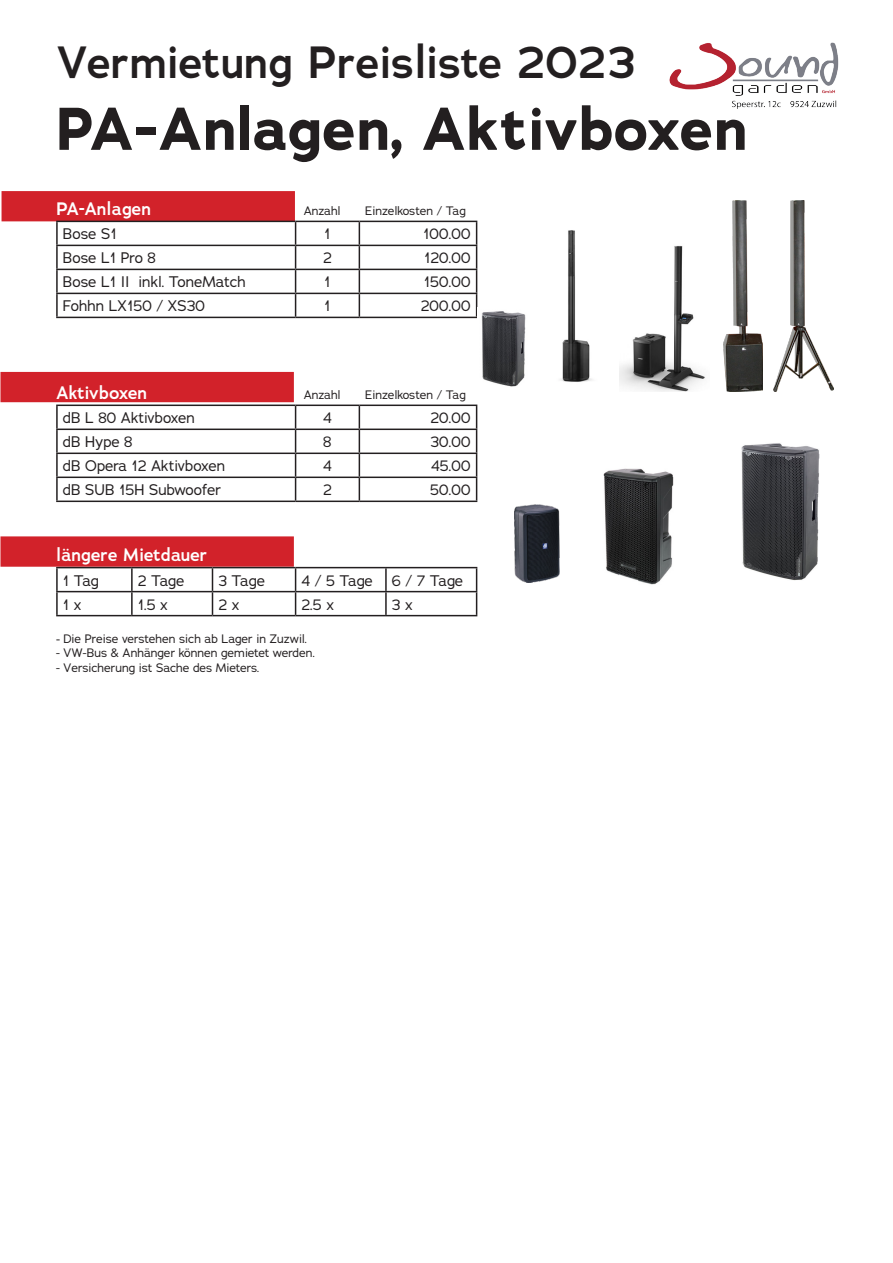
<style>
.page{position:relative;width:893px;height:1263px;background:#fff}
.page>*{position:absolute;margin:0;border:0;box-sizing:border-box;transform-origin:0 0}
.t1{font:700 60px "Adrianna";color:#231f20}
.t2{font:600 45px "Adrianna";color:#231f20}
.t3{font:600 18px "Adrianna";color:#fff}
.t4{font:15px "Adrianna";color:#231f20}
.t5{font:12px "Adrianna";color:#231f20}
.s1{font-family:"Arial"}
</style>
<div class="page">
<div style="left:2px;top:192px;width:292px;height:29px;background:#d2222a"></div>
<div style="left:2px;top:191px;width:293px;height:30px;border:2px solid #d2222a"></div>
<div style="left:1px;top:373px;width:292px;height:28px;background:#d2222a"></div>
<div style="left:0;top:372px;width:294px;height:30px;border:2px solid #d2222a"></div>
<div style="left:1px;top:537px;width:292px;height:29px;background:#d2222a"></div>
<div style="left:0;top:536px;width:294px;height:31px;border:2px solid #d2222a"></div>
<hr style="left:56px;top:221px;width:240px;height:1px;background:#231f20">
<hr style="left:56px;top:222px;width:2px;height:23px;background:#231f20">
<hr style="left:296px;top:221px;width:63px;height:1px;background:#231f20">
<hr style="left:359px;top:221px;width:118px;height:1px;background:#231f20">
<hr style="left:56px;top:245px;width:240px;height:1px;background:#231f20">
<hr style="left:56px;top:246px;width:2px;height:23px;background:#231f20">
<hr style="left:296px;top:245px;width:63px;height:1px;background:#231f20">
<hr style="left:359px;top:245px;width:118px;height:1px;background:#231f20">
<hr style="left:56px;top:269px;width:240px;height:1px;background:#231f20">
<hr style="left:56px;top:270px;width:2px;height:23px;background:#231f20">
<hr style="left:296px;top:269px;width:63px;height:1px;background:#231f20">
<hr style="left:359px;top:269px;width:118px;height:1px;background:#231f20">
<hr style="left:56px;top:293px;width:240px;height:1px;background:#231f20">
<hr style="left:56px;top:294px;width:2px;height:23px;background:#231f20">
<hr style="left:296px;top:293px;width:63px;height:1px;background:#231f20">
<svg style="left:295px;top:222px;width:1px;height:95px"></svg>
<hr style="left:359px;top:293px;width:118px;height:1px;background:#231f20">
<svg style="left:359px;top:222px;width:1px;height:95px"></svg>
<svg style="left:476px;top:222px;width:1px;height:95px"></svg>
<hr style="left:56px;top:317px;width:240px;height:1px;background:#231f20">
<hr style="left:296px;top:317px;width:63px;height:1px;background:#231f20">
<hr style="left:359px;top:317px;width:118px;height:1px;background:#231f20">
<hr style="left:56px;top:405px;width:240px;height:1px;background:#231f20">
<hr style="left:56px;top:406px;width:2px;height:23px;background:#231f20">
<hr style="left:296px;top:405px;width:63px;height:1px;background:#231f20">
<hr style="left:359px;top:405px;width:118px;height:1px;background:#231f20">
<hr style="left:56px;top:429px;width:240px;height:1px;background:#231f20">
<hr style="left:56px;top:430px;width:2px;height:23px;background:#231f20">
<hr style="left:296px;top:429px;width:63px;height:1px;background:#231f20">
<hr style="left:359px;top:429px;width:118px;height:1px;background:#231f20">
<hr style="left:56px;top:453px;width:240px;height:1px;background:#231f20">
<hr style="left:56px;top:454px;width:2px;height:23px;background:#231f20">
<hr style="left:296px;top:453px;width:63px;height:1px;background:#231f20">
<hr style="left:359px;top:453px;width:118px;height:1px;background:#231f20">
<hr style="left:56px;top:477px;width:240px;height:1px;background:#231f20">
<hr style="left:56px;top:478px;width:2px;height:23px;background:#231f20">
<hr style="left:296px;top:477px;width:63px;height:1px;background:#231f20">
<svg style="left:295px;top:406px;width:1px;height:95px"></svg>
<hr style="left:359px;top:477px;width:118px;height:1px;background:#231f20">
<svg style="left:359px;top:406px;width:1px;height:95px"></svg>
<svg style="left:476px;top:406px;width:1px;height:95px"></svg>
<hr style="left:56px;top:501px;width:240px;height:1px;background:#231f20">
<hr style="left:296px;top:501px;width:63px;height:1px;background:#231f20">
<hr style="left:359px;top:501px;width:118px;height:1px;background:#231f20">
<hr style="left:56px;top:567px;width:76px;height:1px;background:#231f20">
<hr style="left:56px;top:568px;width:2px;height:23px;background:#231f20">
<hr style="left:132px;top:567px;width:80px;height:1px;background:#231f20">
<hr style="left:131px;top:568px;width:2px;height:23px;background:#231f20">
<hr style="left:212px;top:567px;width:84px;height:1px;background:#231f20">
<hr style="left:296px;top:567px;width:90px;height:1px;background:#231f20">
<hr style="left:386px;top:567px;width:91px;height:1px;background:#231f20">
<hr style="left:385px;top:568px;width:2px;height:23px;background:#231f20">
<hr style="left:56px;top:591px;width:76px;height:1px;background:#231f20">
<hr style="left:56px;top:592px;width:2px;height:23px;background:#231f20">
<hr style="left:132px;top:591px;width:80px;height:1px;background:#231f20">
<hr style="left:131px;top:592px;width:2px;height:23px;background:#231f20">
<hr style="left:212px;top:591px;width:84px;height:1px;background:#231f20">
<svg style="left:212px;top:568px;width:1px;height:47px"></svg>
<hr style="left:296px;top:591px;width:90px;height:1px;background:#231f20">
<svg style="left:295px;top:568px;width:1px;height:47px"></svg>
<hr style="left:386px;top:591px;width:91px;height:1px;background:#231f20">
<hr style="left:385px;top:592px;width:2px;height:23px;background:#231f20">
<svg style="left:476px;top:568px;width:1px;height:47px"></svg>
<hr style="left:56px;top:615px;width:76px;height:1px;background:#231f20">
<hr style="left:132px;top:615px;width:80px;height:1px;background:#231f20">
<hr style="left:212px;top:615px;width:84px;height:1px;background:#231f20">
<hr style="left:296px;top:615px;width:90px;height:1px;background:#231f20">
<hr style="left:386px;top:615px;width:91px;height:1px;background:#231f20">
<img style="left:723px;top:201px;width:39px;height:190px">
<img style="left:773px;top:201px;width:60px;height:190px">
<img style="left:620px;top:246px;width:85px;height:145px">
<img style="left:560px;top:230px;width:32px;height:152px">
<img style="left:481px;top:311px;width:45px;height:76px">
<img style="left:515px;top:505px;width:45px;height:77px">
<img style="left:603px;top:468px;width:71px;height:117px">
<img style="left:741px;top:443px;width:79px;height:138px">
<img style="left:669px;top:42px;width:170px;height:67px">
<p class="t2" style="left:56px;top:33px;width:581px">Vermietung Preisliste 2023</p>
<p class="t1" style="left:56px;top:89px;width:693px">PA-Anlagen, Aktivboxen</p>
<p class="t3" style="left:56px;top:197px;width:96px">PA-Anlagen</p>
<p class="t5" style="left:304px;top:203px;width:38px">Anzahl</p>
<p class="t5" style="left:365px;top:203px;width:102px">Einzelkosten / Tag</p>
<p class="t4" style="left:63px;top:224px;width:56px">Bose S1</p>
<p class="t4" style="left:324px;top:224px;width:8px">1</p>
<p class="t4" style="left:423px;top:224px;width:49px">100.00</p>
<p class="t4" style="left:63px;top:248px;width:94px">Bose L1 Pro 8</p>
<p class="t4" style="left:323px;top:248px;width:10px">2</p>
<p class="t4" style="left:424px;top:248px;width:48px">120.00</p>
<p class="t4" style="left:63px;top:272px;width:184px">Bose L1 II inkl. ToneMatch</p>
<p class="t4" style="left:324px;top:272px;width:8px">1</p>
<p class="t4" style="left:424px;top:272px;width:48px">150.00</p>
<p class="t4" style="left:63px;top:296px;width:144px">Fohhn LX150 / XS30</p>
<p class="t4" style="left:324px;top:296px;width:8px">1</p>
<p class="t4" style="left:421px;top:296px;width:51px">200.00</p>
<p class="t3" style="left:56px;top:381px;width:93px">Aktivboxen</p>
<p class="t5" style="left:304px;top:387px;width:38px">Anzahl</p>
<p class="t5" style="left:365px;top:387px;width:102px">Einzelkosten / Tag</p>
<p class="t4" style="left:63px;top:408px;width:134px">dB L 80 Aktivboxen</p>
<p class="t4" style="left:323px;top:408px;width:10px">4</p>
<p class="t4" style="left:430px;top:408px;width:42px">20.00</p>
<p class="t4" style="left:63px;top:432px;width:71px">dB Hype 8</p>
<p class="t4" style="left:323px;top:432px;width:10px">8</p>
<p class="t4" style="left:431px;top:432px;width:42px">30.00</p>
<p class="t4" style="left:63px;top:456px;width:164px">dB Opera 12 Aktivboxen</p>
<p class="t4" style="left:323px;top:456px;width:10px">4</p>
<p class="t4" style="left:431px;top:456px;width:41px">45.00</p>
<p class="t4" style="left:63px;top:480px;width:160px">dB SUB 15H Subwoofer</p>
<p class="t4" style="left:323px;top:480px;width:10px">2</p>
<p class="t4" style="left:430px;top:480px;width:42px">50.00</p>
<p class="t3" style="left:56px;top:543px;width:153px">längere Mietdauer</p>
<p class="t4" style="left:63px;top:571px;width:38px">1 Tag</p>
<p class="t4" style="left:138px;top:571px;width:48px">2 Tage</p>
<p class="t4" style="left:218px;top:571px;width:48px">3 Tage</p>
<p class="t4" style="left:302px;top:571px;width:73px">4 / 5 Tage</p>
<p class="t4" style="left:392px;top:571px;width:73px">6 / 7 Tage</p>
<p class="t4" style="left:63px;top:595px;width:20px">1 x</p>
<p class="t4" style="left:138px;top:595px;width:32px">1.5 x</p>
<p class="t4" style="left:218px;top:595px;width:22px">2 x</p>
<p class="t4" style="left:302px;top:595px;width:34px">2.5 x</p>
<p class="t4" style="left:392px;top:595px;width:22px">3 x</p>
<p class="t5" style="left:56px;top:631px;width:252px"><span class="s1">-</span> Die Preise verstehen sich ab Lager in Zuzwil.</p>
<p class="t5" style="left:56px;top:645px;width:260px">- VW-Bus &amp; Anhänger können gemietet werden.</p>
<p class="t5" style="left:56px;top:660px;width:205px">- Versicherung ist Sache des Mieters.</p>
</div>
